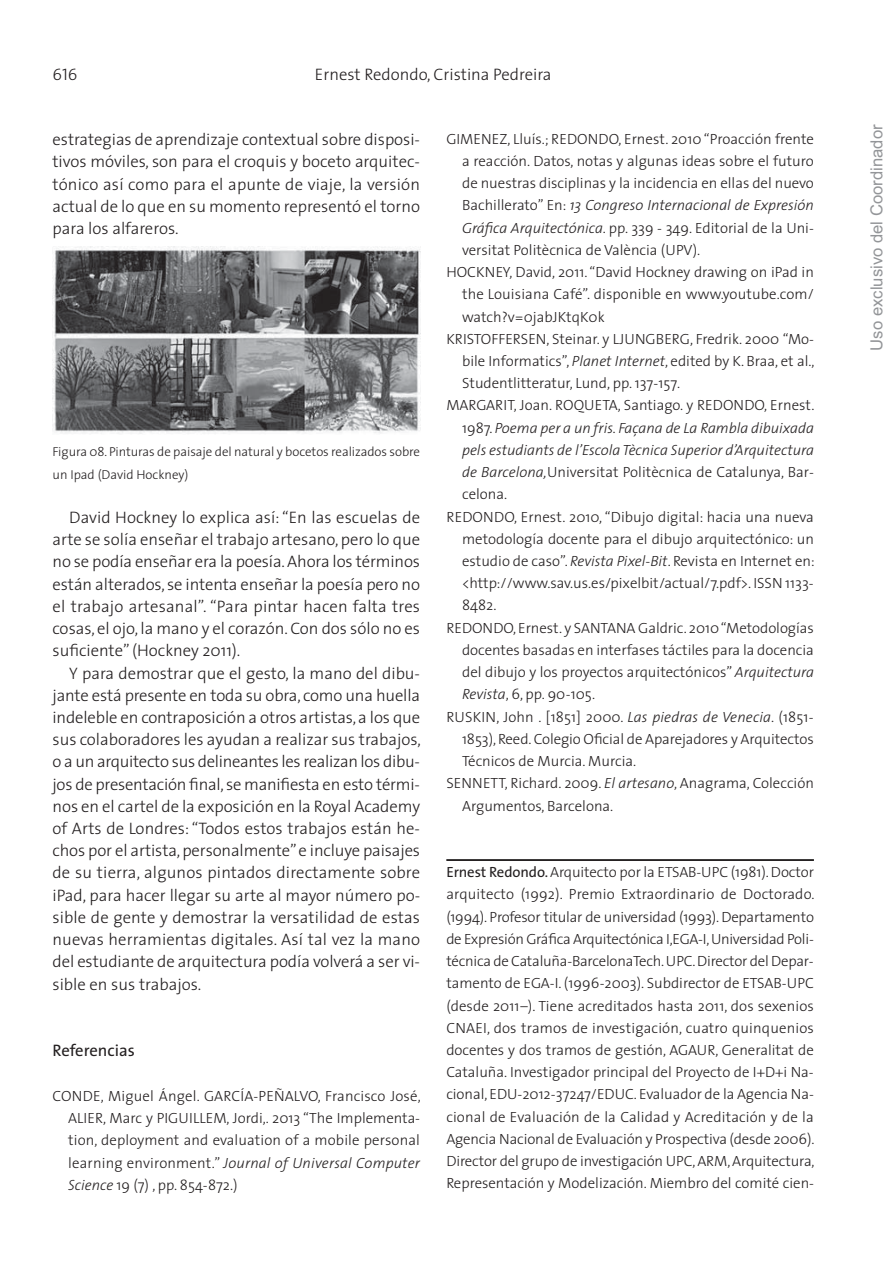
<style>
.page{position:relative;width:893px;height:1263px;background:#fff}
.page>*{position:absolute;margin:0;border:0;box-sizing:border-box;transform-origin:0 0}
.t1{font:300 16.65px/22.2px "The Sans";color:#231f20;text-align:justify}
.t2{font:16.65px "Arial";color:#939598}
.t3{font:16.65px "The Sans";color:#231f20}
.t4{font:16.65px "The Sans Light Caps";color:#231f20}
.t5{font:300 14.85px/22.2px "The Sans";color:#231f20;text-align:justify}
.t6{font:italic 300 14.85px "The Sans";color:#231f20}
.t7{font:300 12.9px/22.2px "The Sans";letter-spacing:-.005em;color:#231f20}
.s1{font-style:italic}
.s2{font-style:normal}
.s3{font-weight:400}
</style>
<div class="page">
<hr style="left:446px;top:859px;width:368px;height:2px;background:#231f20">
<img style="left:52px;top:246px;width:368px;height:188px">
<p class="t4" style="left:53px;top:61px;width:26px">616</p>
<p class="t1" style="left:315px;top:65px;width:238px">Ernest Redondo, Cristina Pedreira</p>
<p class="t1" style="left:53px;top:130px;width:369px">estrategias de aprendizaje contextual sobre disposi&shy;tivos móviles, son para el croquis y boceto arquitec&shy;tónico así como para el apunte de viaje, la versión actual de lo que en su momento representó el torno para los alfareros.</p>
<p class="t7" style="left:53px;top:442px;width:369px">Figura 08. Pinturas de paisaje del natural y bocetos realizados sobre un Ipad (David Hockney)</p>
<p class="t1" style="left:53px;top:508px;width:369px;text-indent:17px">David Hockney lo explica así: “En las escuelas de arte se solía enseñar el trabajo artesano, pero lo que no se podía enseñar era la poesía. Ahora los términos están alterados, se intenta enseñar la poesía pero no el trabajo artesanal”. “Para pintar hacen falta tres cosas, el ojo, la mano y el corazón. Con dos sólo no es suficiente” (Hockney 2011).</p>
<p class="t1" style="left:52px;top:664px;width:370px;text-indent:17px">Y para demostrar que el gesto, la mano del dibu&shy;jante está presente en toda su obra, como una huella indeleble en contraposición a otros artistas, a los que sus colaboradores les ayudan a realizar sus trabajos, o a un arquitecto sus delineantes les realizan los dibu - jos de presentación final, se manifiesta en esto térmi - nos en el cartel de la exposición en la Royal Academy of Arts de Londres: “Todos estos trabajos están he&shy;chos por el artista, personalmente” e incluye paisajes de su tierra, algunos pintados directamente sobre iPad, para hacer llegar su arte al mayor número po&shy;sible de gente y demostrar la versatilidad de estas nuevas herramientas digitales. Así tal vez la mano del estudiante de arquitectura podía volverá a ser vi&shy;sible en sus trabajos.</p>
<p class="t3" style="left:53px;top:1041px;width:84px">Referencias</p>
<p class="t5" style="left:68px;top:1086px;width:354px;text-indent:-16px">CONDE, Miguel Ángel. GARCÍA-PEÑALVO, Francisco José, ALIER, Marc y PIGUILLEM, Jordi,. 2013 “The Implementa&shy;tion, deployment and evaluation of a mobile personal lear ning environment.” <span class="s1">Journal of Universal Computer Science</span> 19 (7) , pp. 854-872.)</p>
<p class="t5" style="left:446px;top:129px;width:369px">GIMENEZ, Lluís.; REDONDO, Ernest. 2010 “Proacción frente</p>
<p class="t5" style="left:462px;top:151px;width:353px">a reacción. Datos, notas y algunas ideas sobre el futuro</p>
<p class="t5" style="left:462px;top:174px;width:353px">de nuestras disciplinas y la incidencia en ellas del nuevo</p>
<p class="t6" style="left:462px;top:200px;width:353px"><span class="s2">Bachillerato” En:</span> 13 Congreso Internacional de Expresión</p>
<p class="t5" style="left:462px;top:218px;width:353px"><span class="s1">Gráfica Arquitectónica</span>. pp. 339 - 349. Editorial de la Uni-</p>
<p class="t5" style="left:462px;top:240px;width:240px">versitat Politècnica de València (UPV).</p>
<p class="t5" style="left:446px;top:263px;width:369px">HOCKNEY, David, 2011. “David Hockney drawing on iPad in</p>
<p class="t5" style="left:462px;top:285px;width:353px">the Louisiana Café”. disponible en www.youtube.com/</p>
<p class="t5" style="left:462px;top:307px;width:144px">watch?v=0jabJKtqK0k</p>
<p class="t5" style="left:446px;top:329px;width:369px">KRISTOFFERSEN, Steinar. y LJUNGBERG, Fredrik. 2000 “Mo-</p>
<p class="t5" style="left:462px;top:351px;width:354px">bile Informatics”, <span class="s1">Planet Internet</span>, edited by K. Braa, et al.,</p>
<p class="t5" style="left:462px;top:374px;width:220px">Studentlitteratur, Lund, pp. 137-157.</p>
<p class="t5" style="left:446px;top:396px;width:370px">MARGARIT, Joan. ROQUETA, Santiago. y REDONDO, Ernest.</p>
<p class="t6" style="left:462px;top:422px;width:353px"><span class="s2">1987.</span> Poema per a un fris. Façana de La Rambla dibuixada</p>
<p class="t6" style="left:462px;top:444px;width:353px">pels estudiants de l’Escola Tècnica Superior d’Arquitectura</p>
<p class="t5" style="left:462px;top:463px;width:353px"><span class="s1">de Barcelona,</span>Universitat Politècnica de Catalunya, Bar-</p>
<p class="t5" style="left:462px;top:485px;width:47px">celona.</p>
<p class="t5" style="left:446px;top:507px;width:369px">REDONDO, Ernest. 2010, “Dibujo digital: hacia una nueva</p>
<p class="t5" style="left:462px;top:529px;width:353px">metodología docente para el dibujo arquitectónico: un</p>
<p class="t5" style="left:462px;top:551px;width:354px">estudio de caso”. <span class="s1">Revista Pixel-Bit</span>. Revista en Internet en:</p>
<p class="t5" style="left:462px;top:574px;width:353px">&lt;http://www.sav.us.es/pixelbit/actual/7.pdf&gt;. ISSN 1133-</p>
<p class="t5" style="left:462px;top:596px;width:36px">8482.</p>
<p class="t5" style="left:446px;top:618px;width:369px">REDONDO, Ernest. y SANTANA Galdric. 2010 “Metodologías</p>
<p class="t5" style="left:462px;top:640px;width:353px">docentes basadas en interfases táctiles para la docencia</p>
<p class="t5" style="left:462px;top:663px;width:353px">del dibujo y los proyectos arquitectónicos” <span class="s1">Arquitectura</span></p>
<p class="t5" style="left:462px;top:685px;width:135px"><span class="s1">Revista</span>, 6, pp. 90-105.</p>
<p class="t5" style="left:446px;top:707px;width:369px">RUSKIN, John . [1851] 2000. <span class="s1">Las piedras de Venecia</span>. (1851-</p>
<p class="t5" style="left:462px;top:729px;width:353px">1853), Reed. Colegio Oficial de Aparejadores y Arquitectos</p>
<p class="t5" style="left:462px;top:751px;width:176px">Técnicos de Murcia. Murcia.</p>
<p class="t5" style="left:446px;top:774px;width:369px">SENNETT, Richard. 2009. <span class="s1">El artesano</span>, Anagrama, Colección</p>
<p class="t5" style="left:462px;top:796px;width:153px">Argumentos, Barcelona.</p>
<p class="t5" style="left:446px;top:863px;width:370px"><span class="s3">Ernest Redondo.</span> Arquitecto por la ETSAB-UPC (1981). Doctor arquitecto (1992). Premio Extraordinario de Doctorado. (1994). Profesor titular de universidad (1993). Departamen to de Expresión Gráfica Arquitectónica I,EGA-I, Universidad Poli - técnica de Cataluña-BarcelonaTech. UPC. Director del Depar - tamento de EGA-I. (1996-2003). Subdirector de ETSAB-UPC (desde 2011–). Tiene acreditados hasta 2011, dos sexenios CNAEI, dos tramos de investigación, cuatro quinquenios docentes y dos tramos de gestión, AGAUR, Generalitat de Cataluña. Investigador principal del Proyecto de I+D+i Na&shy;cional, EDU-2012-37247/EDUC. Evaluador de la Agencia Na&shy;cional de Evaluación de la Calidad y Acreditación y de la Agencia Nacional de Evaluación y Prospectiva (desde 2006).<br>Director del grupo de investigación UPC, ARM, Arquitectura, Representación y Modelización. Miembro del comité cien-</p>
<p class="t2" style="left:867px;top:351px;width:228px;rotate:-90deg">Uso exclusivo del Coordinador</p>
</div>
